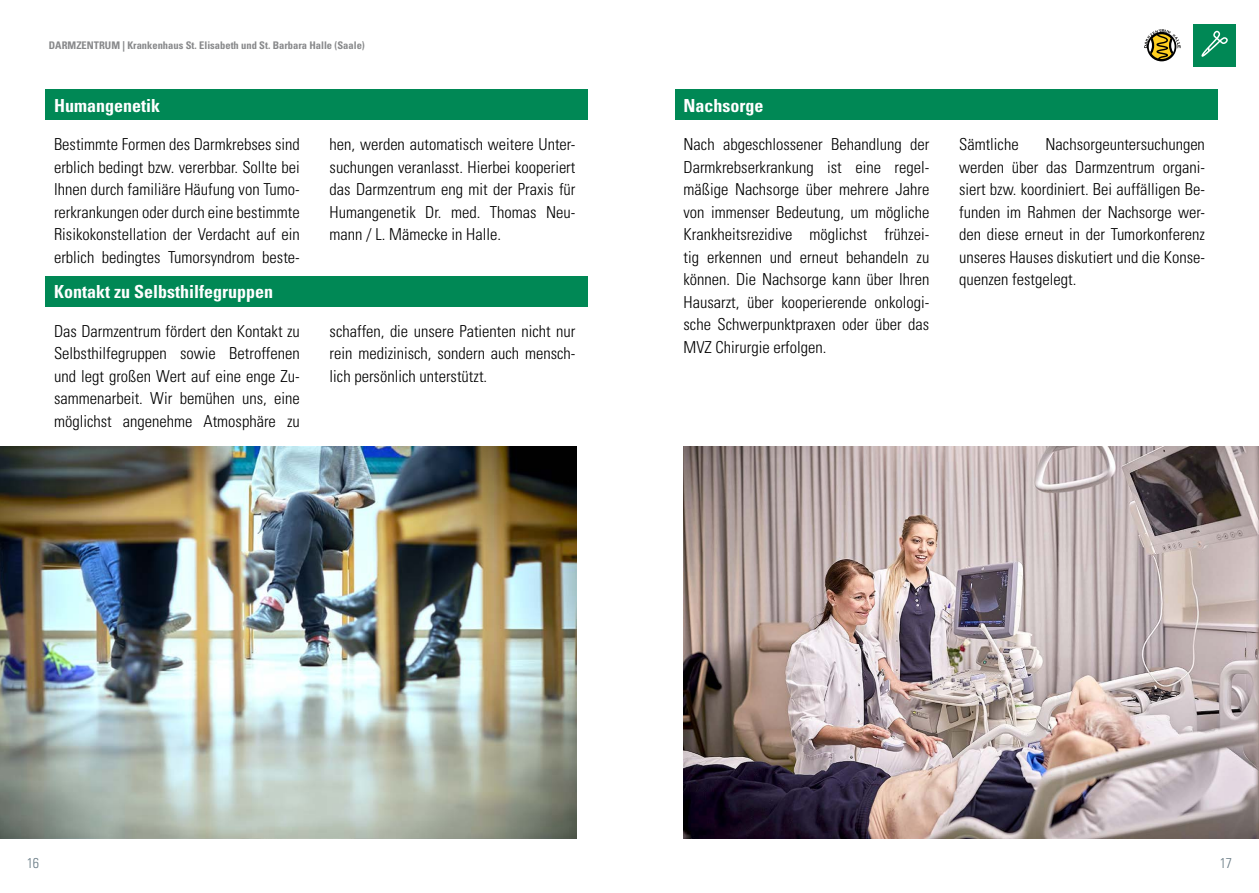
<style>
.page{position:relative;width:1259px;height:893px;background:#fff}
.page>*{position:absolute;margin:0;border:0;box-sizing:border-box;transform-origin:0 0}
.t1{font:700 condensed 18px "Univers LT Std";color:#fff}
.t2{font:300 condensed 16.5px/22.5px "Univers LT Std";color:#000;text-align:justify}
.t3{font:300 condensed 14.25px "Univers LT Std";color:#6a7c86}
.t4{font:700 condensed 10.5px "Univers LT Std";color:#87888a}
</style>
<div class="page">
<div style="left:1193px;top:24px;width:42px;height:43px;background:#085"></div>
<svg style="left:1201px;top:31px;width:26px;height:26px"></svg>
<div style="left:1147px;top:32px;width:29px;height:29px;border:2px solid #000;border-radius:50%"></div>
<svg style="left:1144px;top:29px;width:36px;height:31px"></svg>
<div style="left:45px;top:90px;width:543px;height:30px;background:#085"></div>
<div style="left:45px;top:276px;width:543px;height:30px;background:#085"></div>
<div style="left:675px;top:90px;width:542px;height:30px;background:#085"></div>
<img style="left:0;top:447px;width:576px;height:392px">
<img style="left:683px;top:447px;width:576px;height:392px">
<p class="t4" style="left:49px;top:39px;width:317px">DARMZENTRUM | Krankenhaus St. Elisabeth und St. Barbara Halle (Saale)</p>
<p class="t1" style="left:54px;top:94px;width:108px">Humangenetik</p>
<p class="t2" style="left:54px;top:133px;width:247px">Bestimmte Formen des Darmkrebses sind erblich bedingt bzw. vererbbar. Sollte bei Ihnen durch familiäre Häufung von Tumo&shy;rerkrankungen oder durch eine bestimmte Risikokonstellation der Verdacht auf ein erblich bedingtes Tumorsyndrom beste-</p>
<p class="t2" style="left:330px;top:133px;width:247px">hen, werden automatisch weitere Unter&shy;suchungen veranlasst. Hierbei kooperiert das Darmzentrum eng mit der Praxis für Humangenetik Dr. med. Thomas Neu&shy;mann / L. Mämecke in Halle.</p>
<p class="t1" style="left:54px;top:281px;width:221px">Kontakt zu Selbsthilfegruppen</p>
<p class="t2" style="left:54px;top:320px;width:247px">Das Darmzentrum fördert den Kontakt zu Selbsthilfegruppen sowie Betroffenen und legt großen Wert auf eine enge Zu&shy;sammenarbeit. Wir bemühen uns, eine möglichst angenehme Atmosphäre zu</p>
<p class="t2" style="left:330px;top:320px;width:247px">schaffen, die unsere Patienten nicht nur rein medizinisch, sondern auch mensch&shy;lich persönlich unterstützt.</p>
<p class="t1" style="left:683px;top:94px;width:81px">Nachsorge</p>
<p class="t2" style="left:683px;top:133px;width:247px">Nach abgeschlossener Behandlung der Darmkrebserkrankung ist eine regel&shy;mäßige Nachsorge über mehrere Jahre von immenser Bedeutung, um mögliche Krankheitsrezidive möglichst frühzei&shy;tig erkennen und erneut behandeln zu können. Die Nachsorge kann über Ihren Hausarzt, über kooperierende onkologi&shy;sche Schwerpunktpraxen oder über das MVZ Chirurgie erfolgen.</p>
<p class="t2" style="left:959px;top:133px;width:61px">Sämtliche</p>
<p class="t2" style="left:959px;top:133px;width:247px;text-indent:86px">Nachsorgeuntersuchungen werden über das Darmzentrum organi&shy;siert bzw. koordiniert. Bei auffälligen Be&shy;funden im Rahmen der Nachsorge wer&shy;den diese erneut in der Tumorkonferenz unseres Hauses diskutiert und die Konse&shy;quenzen festgelegt.</p>
<p class="t3" style="left:27px;top:855px;width:14px">16</p>
<p class="t3" style="left:1220px;top:855px;width:14px">17</p>
</div>
